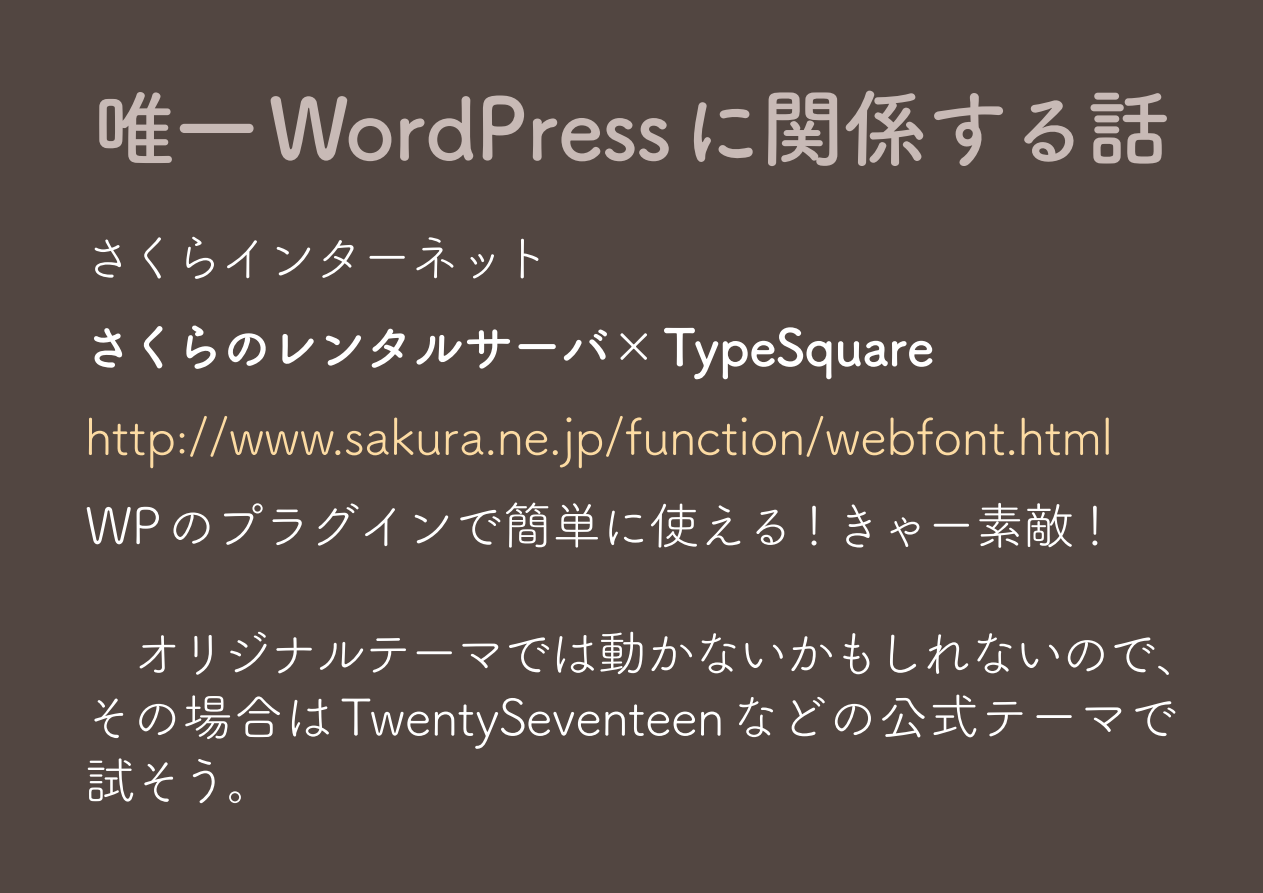
<style>
.page{position:relative;width:1263px;height:893px;background:#524641}
.page>*{position:absolute;margin:0;border:0;box-sizing:border-box;transform-origin:0 0}
.t1{font:700 85.05px "Tsuku A Rd Gothic";letter-spacing:-.025em;color:#c8bab6}
.t2{font:51px/63.8px "Tsuku A Rd Gothic";letter-spacing:-.055em;color:#fff}
.t3{font:51px "Tsuku A Rd Gothic";letter-spacing:-.025em;color:#fcdba3}
.t4{font:700 51px "Tsuku A Rd Gothic";letter-spacing:-.04em;color:#fff}
.t5{font:51px "Tsuku A Rd Gothic";letter-spacing:-.085em;color:#fff}
</style>
<div class="page">
<h1 class="t1" style="left:91px;top:62px;width:1081px">唯一WordPressに関係する話</h1>
<p class="t5" style="left:83px;top:219px;width:471px">さくらインターネット</p>
<p class="t4" style="left:83px;top:307px;width:853px">さくらのレンタルサーバ×TypeSquare</p>
<p class="t3" style="left:84px;top:398px;width:1031px">http://www.sakura.ne j p. /function/webfont.html</p>
<p class="t2" style="left:85px;top:491px;width:1037px">WPのプラグインで簡単に使える！きゃー素敵!</p>
<p class="t2" style="left:83px;top:618px;width:1124px">　オリジナルテーマでは動かないかもしれないので、その場合はTwentySeventeenなどの公式テーマで試そう。</p>
</div>
